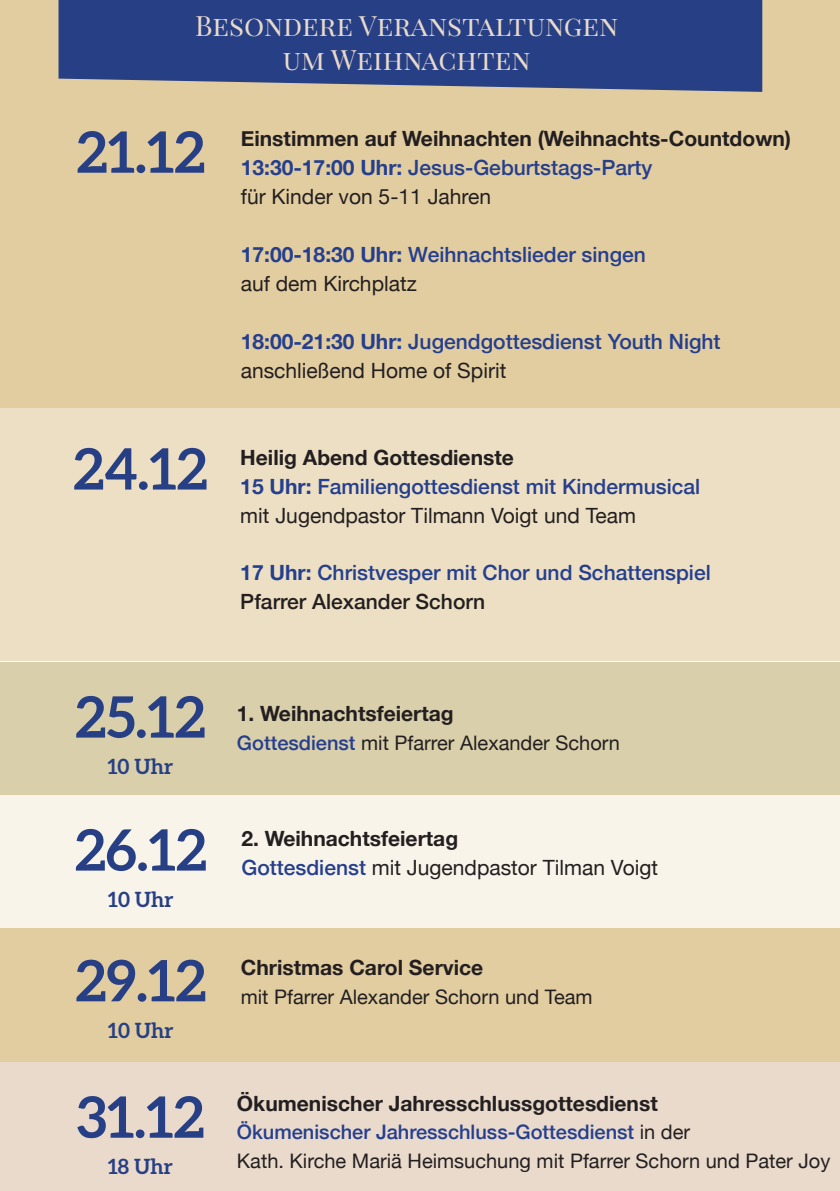
<style>
.page{position:relative;width:840px;height:1191px;background:#fff}
.page>*{position:absolute;margin:0;border:0;box-sizing:border-box;transform-origin:0 0}
.t1{font:700 57px "Aleo";color:#273f84}
.t2{font:28px/33.6px "Playfair Display SC";color:#e9dacb;text-align:center}
.t3{font:500 21px/29px "Helvetica Neue";color:#253f8e}
.t4{font:700 21px/29px "Helvetica Neue";color:#231f20}
.t5{font:21px/29px "Helvetica Neue";color:#231f20}
.t6{font:700 21px "Aleo";color:#273f84}
.t7{font:20px/29px "Helvetica Neue";color:#231f20}
.s1{color:#253f8e}
.s2{font-weight:500;color:#253f8e}
.s3{font-weight:400}
.s4{font-weight:700}
.s5{font-weight:400;color:#231f20}
.s6{font-weight:700;color:#231f20}
.s7{color:#231f20}
</style>
<div class="page">
<div style="left:0;top:0;width:839px;height:408px;background:#e2cda1"></div>
<div style="left:0;top:408px;width:839px;height:253px;background:#ecdfc3"></div>
<div style="left:0;top:662px;width:839px;height:133px;background:#d9cfab"></div>
<svg style="left:58px;top:0;width:703px;height:92px;background:#344986"></svg>
<div style="left:0;top:795px;width:839px;height:132px;background:#f8f4ea"></div>
<hr style="left:839px;top:1px;width:1px;height:237px;background:#e2cda1">
<div style="left:0;top:928px;width:839px;height:135px;background:#e2cda1"></div>
<div style="left:0;top:1062px;width:839px;height:129px;background:#e9dacb"></div>
<hr style="left:839px;top:971px;width:1px;height:220px;background:#e9dacb">
<h2 class="t2" style="left:195px;top:9px;width:424px">Besondere Veranstaltungen um Weihnachten</h2>
<h1 class="t1" style="left:76px;top:119px;width:130px">21.12</h1>
<p class="t4" style="left:241px;top:125px;width:551px">Einstimmen auf Weihnachten (Weihnachts-Countdown)<br><span class="s1">13:30-17:00 Uhr:</span> <span class="s2">Jesus-Geburtstags-Party<br></span><span class="s3">für Kinder von 5-11 Jahren</span></p>
<p class="t3" style="left:241px;top:238px;width:406px"><span class="s4">17:00-18:30 Uhr:</span> Weihnachtslieder singen <span class="s5">auf dem Kirchplatz</span></p>
<p class="t3" style="left:241px;top:325px;width:481px"><span class="s4">18:00-21:30 Uhr:</span> Jugendgottesdienst Youth Night <span class="s5">anschließend Home of Spirit</span></p>
<h1 class="t1" style="left:73px;top:436px;width:136px">24.12</h1>
<p class="t3" style="left:240px;top:441px;width:461px"><span class="s6">Heilig Abend Gottesdienste<br></span><span class="s4">15 Uhr:</span> Familiengottesdienst mit Kindermusical <span class="s5">mit Jugendpastor Tilmann Voigt und Team</span></p>
<p class="t3" style="left:240px;top:556px;width:471px"><span class="s4">17 Uhr:</span> Christvesper mit Chor und Schattenspiel<br><span class="s7">Pfarrer Alexander Schorn</span></p>
<h1 class="t1" style="left:75px;top:684px;width:132px">25.12</h1>
<p class="t6" style="left:107px;top:754px;width:67px">10 Uhr</p>
<h1 class="t1" style="left:75px;top:817px;width:133px">26.12</h1>
<p class="t6" style="left:108px;top:887px;width:67px">10 Uhr</p>
<h1 class="t1" style="left:75px;top:948px;width:132px">29.12</h1>
<p class="t6" style="left:108px;top:1018px;width:67px">10 Uhr</p>
<h1 class="t1" style="left:76px;top:1084px;width:129px">31.12</h1>
<p class="t6" style="left:108px;top:1154px;width:67px">18 Uhr</p>
<p class="t4" style="left:237px;top:699px;width:218px">1. Weihnachtsfeiertag</p>
<p class="t7" style="left:237px;top:729px;width:384px"><span class="s2">Gottesdienst</span> mit Pfarrer Alexander Schorn</p>
<p class="t5" style="left:241px;top:825px;width:418px"><span class="s4">2. Weihnachtsfeiertag<br></span><span class="s2">Gottesdienst</span> mit Jugendpastor Tilman Voigt</p>
<p class="t4" style="left:241px;top:953px;width:244px">Christmas Carol Service</p>
<p class="t7" style="left:241px;top:983px;width:353px">mit Pfarrer Alexander Schorn und Team</p>
<p class="t4" style="left:237px;top:1089px;width:422px">Ökumenischer Jahresschlussgottesdienst</p>
<p class="t7" style="left:237px;top:1119px;width:594px"><span class="s2">Ökumenischer Jahresschluss-Gottesdienst</span> in der<br>Kath. Kirche Mariä Heimsuchung mit Pfarrer Schorn und Pater Joy</p>
</div>
